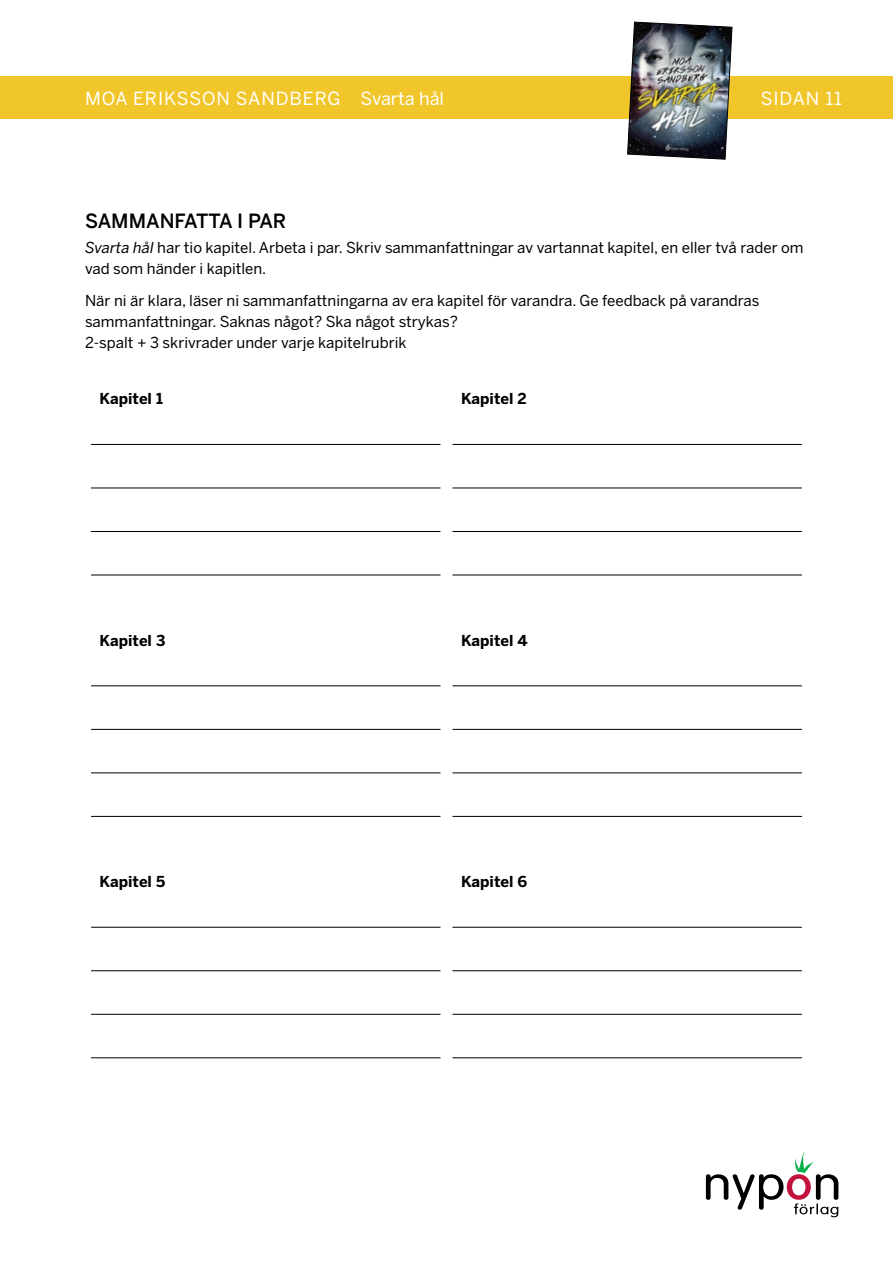
<style>
.page{position:relative;width:893px;height:1263px;background:#fff}
.page>*{position:absolute;margin:0;border:0;box-sizing:border-box;transform-origin:0 0}
.t1{font:500 19.5px "Benton Sans";color:#000}
.t2{font:18px "Benton Sans";letter-spacing:.045em;color:#fff}
.t3{font:15px/21px "Benton Sans";color:#000}
.t4{font:700 15px "Benton Sans";color:#000}
.s1{font-style:italic}
</style>
<div class="page">
<div style="left:0;top:77px;width:893px;height:42px;background:#f1c62b"></div>
<img style="left:627px;top:21px;width:106px;height:139px">
<svg style="left:706px;top:1152px;width:132px;height:65px"></svg>
<hr style="left:91px;top:444px;width:349px;height:1px;background:#000">
<hr style="left:91px;top:488px;width:349px;height:1px;background:#000">
<hr style="left:91px;top:531px;width:349px;height:1px;background:#000">
<hr style="left:91px;top:575px;width:349px;height:1px;background:#000">
<hr style="left:452px;top:444px;width:350px;height:1px;background:#000">
<hr style="left:452px;top:488px;width:350px;height:1px;background:#000">
<hr style="left:452px;top:531px;width:350px;height:1px;background:#000">
<hr style="left:452px;top:575px;width:350px;height:1px;background:#000">
<hr style="left:91px;top:685px;width:349px;height:1px;background:#000">
<hr style="left:91px;top:729px;width:349px;height:1px;background:#000">
<hr style="left:91px;top:772px;width:349px;height:1px;background:#000">
<hr style="left:91px;top:816px;width:349px;height:1px;background:#000">
<hr style="left:452px;top:685px;width:350px;height:1px;background:#000">
<hr style="left:452px;top:729px;width:350px;height:1px;background:#000">
<hr style="left:452px;top:772px;width:350px;height:1px;background:#000">
<hr style="left:452px;top:816px;width:350px;height:1px;background:#000">
<hr style="left:91px;top:927px;width:349px;height:1px;background:#000">
<hr style="left:91px;top:970px;width:349px;height:1px;background:#000">
<hr style="left:91px;top:1014px;width:349px;height:1px;background:#000">
<hr style="left:91px;top:1057px;width:349px;height:1px;background:#000">
<hr style="left:452px;top:927px;width:350px;height:1px;background:#000">
<hr style="left:452px;top:970px;width:350px;height:1px;background:#000">
<hr style="left:452px;top:1014px;width:350px;height:1px;background:#000">
<hr style="left:452px;top:1057px;width:350px;height:1px;background:#000">
<p class="t2" style="left:85px;top:88px;width:361px">MOA ERIKSSON SANDBERG Svarta hål</p>
<p class="t2" style="left:761px;top:88px;width:83px">SIDAN 11</p>
<h1 class="t1" style="left:85px;top:210px;width:203px">SAMMANFATTA I PAR</h1>
<p class="t3" style="left:85px;top:238px;width:720px"><span class="s1">Svarta hål</span> har tio kapitel. Arbeta i par. Skriv sammanfattningar av vartannat kapitel, en eller två rader om vad som händer i kapitlen.</p>
<p class="t3" style="left:85px;top:290px;width:676px">När ni är klara, läser ni sammanfattningarna av era kapitel för varandra. Ge feedback på varandras sammanfattningar. Saknas något? Ska något strykas?<br>2-spalt + 3 skrivrader under varje kapitelrubrik</p>
<p class="t4" style="left:100px;top:390px;width:65px">Kapitel 1</p>
<p class="t4" style="left:461px;top:390px;width:67px">Kapitel 2</p>
<p class="t4" style="left:100px;top:631px;width:67px">Kapitel 3</p>
<p class="t4" style="left:461px;top:631px;width:68px">Kapitel 4</p>
<p class="t4" style="left:100px;top:873px;width:67px">Kapitel 5</p>
<p class="t4" style="left:461px;top:873px;width:68px">Kapitel 6</p>
</div>
